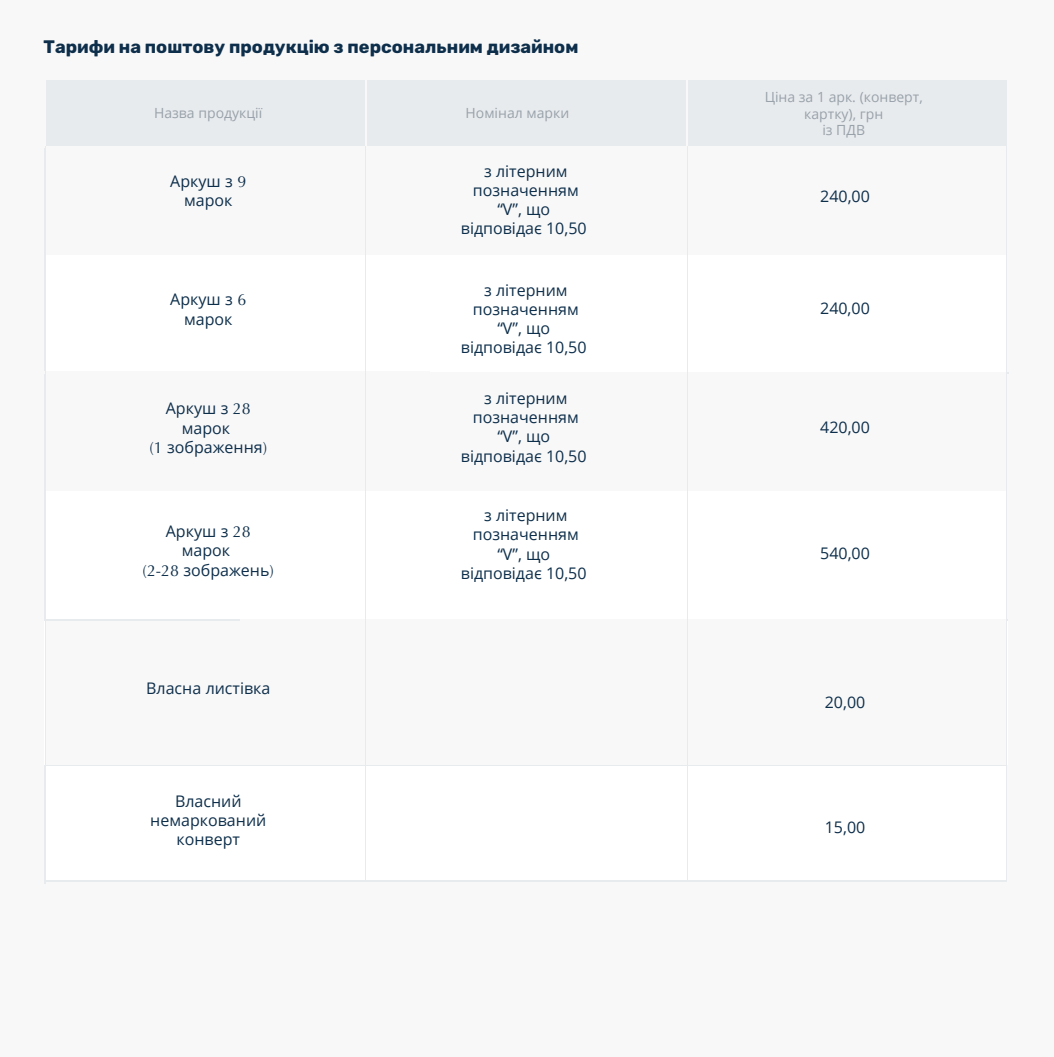
<style>
.page{position:relative;width:1054px;height:1057px;background:#fff}
.page>*{position:absolute;margin:0;border:0;box-sizing:border-box;transform-origin:0 0}
.t1{font:700 18px "Rubik";color:#0e2f4b}
.t2{font:16px/19.2px "Open Sans";color:#0e2f4b;text-align:center}
.t3{font:14px/16.8px "Open Sans";color:#99a2aa;text-align:center}
.s1{font-family:"Optima"}
</style>
<div class="page">
<div style="left:0;top:0;width:1054px;height:1056px;background:#f8f8f8"></div>
<div style="left:44px;top:764px;width:194px;height:116px;background:#fff"></div>
<div style="left:238px;top:764px;width:193px;height:117px;background:#fff"></div>
<div style="left:431px;top:764px;width:193px;height:116px;background:#fff"></div>
<div style="left:624px;top:764px;width:193px;height:116px;background:#fff"></div>
<div style="left:817px;top:764px;width:189px;height:116px;background:#fff"></div>
<hr style="left:817px;top:880px;width:190px;height:1px;background:#e8ebee">
<hr style="left:624px;top:880px;width:194px;height:1px;background:#e8ebee">
<hr style="left:431px;top:880px;width:194px;height:1px;background:#e8ebee">
<hr style="left:238px;top:880px;width:194px;height:1px;background:#e8ebee">
<hr style="left:44px;top:880px;width:195px;height:1px;background:#e8ebee">
<hr style="left:44px;top:764px;width:1px;height:119px;background:#e8ebee">
<hr style="left:817px;top:764px;width:190px;height:1px;background:#e8ebee">
<hr style="left:624px;top:764px;width:194px;height:1px;background:#e8ebee">
<hr style="left:431px;top:764px;width:194px;height:1px;background:#e8ebee">
<hr style="left:238px;top:764px;width:194px;height:1px;background:#e8ebee">
<hr style="left:44px;top:764px;width:195px;height:1px;background:#e8ebee">
<div style="left:44px;top:79px;width:963px;height:67px;background:#e8ebee"></div>
<hr style="left:44px;top:255px;width:1px;height:248px;background:#e8ebee">
<hr style="left:44px;top:146px;width:1px;height:109px;background:#e8ebee">
<hr style="left:814px;top:79px;width:193px;height:1px;background:#f8f8f8">
<hr style="left:622px;top:79px;width:193px;height:1px;background:#f8f8f8">
<hr style="left:430px;top:79px;width:193px;height:1px;background:#f8f8f8">
<hr style="left:238px;top:79px;width:193px;height:1px;background:#f8f8f8">
<hr style="left:686px;top:80px;width:1px;height:67px;background:#f8f8f8">
<hr style="left:44px;top:79px;width:195px;height:1px;background:#f8f8f8">
<hr style="left:44px;top:80px;width:1px;height:67px;background:#f8f8f8">
<hr style="left:365px;top:80px;width:1px;height:67px;background:#f8f8f8">
<div style="left:45px;top:255px;width:962px;height:124px;background:#fff"></div>
<div style="left:44px;top:491px;width:194px;height:128px;background:#fff"></div>
<div style="left:238px;top:491px;width:193px;height:128px;background:#fff"></div>
<div style="left:431px;top:491px;width:193px;height:128px;background:#fff"></div>
<div style="left:624px;top:491px;width:194px;height:128px;background:#fff"></div>
<div style="left:818px;top:491px;width:188px;height:128px;background:#fff"></div>
<hr style="left:44px;top:491px;width:1px;height:129px;background:#e8ebee">
<hr style="left:818px;top:372px;width:190px;height:1px;background:#e8ebee">
<div style="left:46px;top:372px;width:960px;height:119px;background:#f8f8f8"></div>
<hr style="left:44px;top:619px;width:195px;height:1px;background:#e8ebee">
<hr style="left:44px;top:372px;width:195px;height:1px;background:#f8f8f8">
<hr style="left:365px;top:146px;width:1px;height:734px;background:#e8ebee">
<hr style="left:45px;top:146px;width:1px;height:734px;background:#e8ebee">
<hr style="left:1006px;top:146px;width:1px;height:734px;background:#e8ebee">
<hr style="left:687px;top:146px;width:1px;height:734px;background:#e8ebee">
<p class="t1" style="left:44px;top:36px;width:536px">Тарифи на поштову продукцію з персональним дизайном</p>
<p class="t3" style="left:154px;top:105px;width:110px">Назва продукції</p>
<p class="t3" style="left:465px;top:105px;width:105px">Номінал марки</p>
<p class="t2" style="left:170px;top:171px;width:78px">Аркуш з <span class="s1">9 </span>марок</p>
<p class="t2" style="left:461px;top:161px;width:127px">з літерним позначенням “V”, що відповідає 10,50</p>
<p class="t3" style="left:764px;top:88px;width:160px">Ціна за 1 арк. (конверт, картку), грн</p>
<p class="t3" style="left:822px;top:121px;width:44px">із ПДВ</p>
<p class="t2" style="left:820px;top:186px;width:51px">240,00</p>
<p class="t2" style="left:461px;top:279px;width:127px">з літерним позначенням “V”, що відповідає 10,50</p>
<p class="t2" style="left:461px;top:388px;width:127px">з літерним позначенням “V”, що відповідає 10,50</p>
<p class="t2" style="left:170px;top:289px;width:78px">Аркуш з <span class="s1">6 </span>марок</p>
<p class="t2" style="left:820px;top:298px;width:51px">240,00</p>
<p class="t2" style="left:149px;top:398px;width:119px">Аркуш з <span class="s1">28 </span>марок<br><span class="s1">(1</span> зображення<span class="s1">)</span></p>
<p class="t2" style="left:820px;top:417px;width:51px">420,00</p>
<p class="t2" style="left:143px;top:521px;width:133px">Аркуш з <span class="s1">28 </span>марок<br><span class="s1">(2-28</span> зображень<span class="s1">)</span></p>
<p class="t2" style="left:146px;top:678px;width:126px">Власна листівка</p>
<p class="t2" style="left:150px;top:790px;width:117px">Власний немаркований конверт</p>
<p class="t2" style="left:461px;top:505px;width:127px">з літерним позначенням “V”, що відповідає 10,50</p>
<p class="t2" style="left:820px;top:542px;width:51px">540,00</p>
<p class="t2" style="left:824px;top:691px;width:42px">20,00</p>
<p class="t2" style="left:824px;top:817px;width:42px">15,00</p>
</div>
